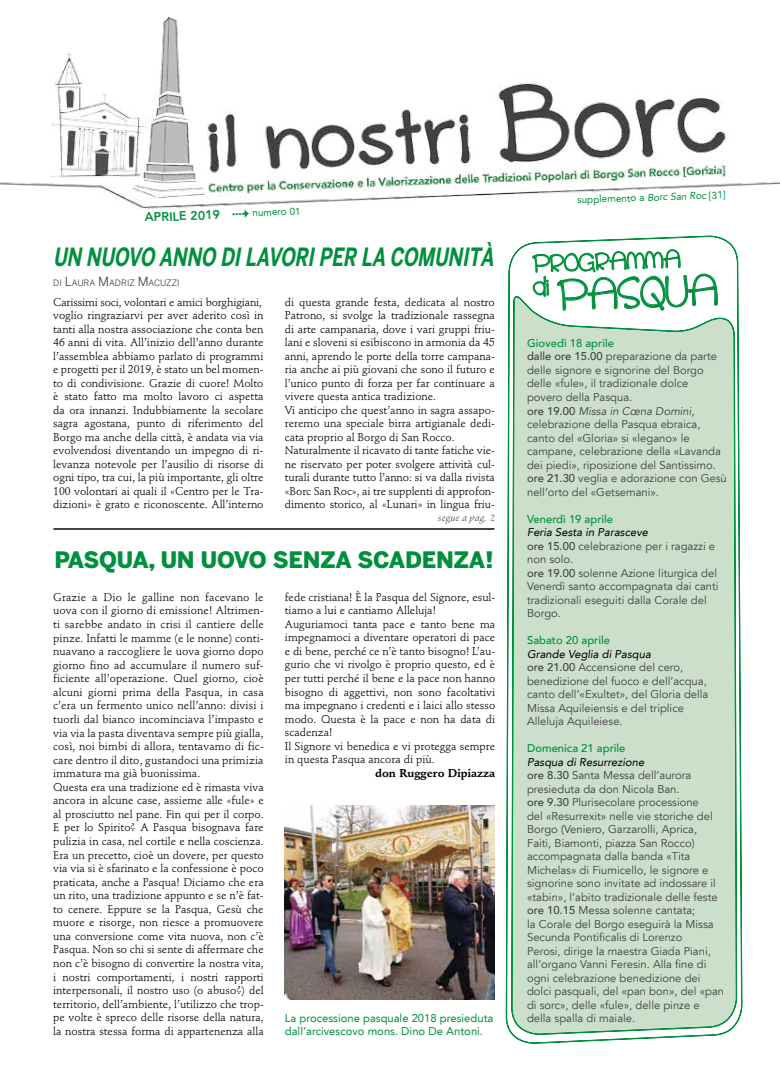
<style>
.page{position:relative;width:780px;height:1088px;background:#fff}
.page>*{position:absolute;margin:0;border:0;box-sizing:border-box;transform-origin:0 0}
.t1{font:43.75px "cinnamoncake";color:#00903d}
.t2{font:italic 700 25px "Benton Sans";color:#00903d;scale:.75 1}
.t3{font:25px "cinnamoncake";color:#00903d}
.t4{font:900 22.5px "Benton Sans";letter-spacing:-.01em;color:#00903d}
.t5{font:800 12.5px "Avenir LT";color:#00903d}
.t6{font:11.25px/13.5px "Stempel Schneidler Std";color:#000}
.t7{font:11.25px/13.5px "Avenir LT";color:#414042}
.t8{font:11.25px/12.5px "Avenir LT";color:#00903d}
.t9{font:500 11.25px "Avenir LT";color:#00903d}
.t10{font:700 11.25px "Stempel Schneidler Std";color:#000}
.t11{font:10px "Avenir LT";color:#00903d}
.t12{font:italic 10px "Stempel Schneidler Std";color:#414042}
.t13{font:8.75px "Benton Sans";color:#414042}
.s1{font-size:12.5px}
.s2{font-style:italic}
.s3{font-weight:500;color:#00903d}
.s4{font-weight:500}
.s5{font-style:italic;color:#000}
</style>
<div class="page">
<img style="left:0;top:18px;width:780px;height:193px">
<svg style="left:505px;top:235px;width:237px;height:809px"></svg>
<div style="left:511px;top:296px;width:226px;height:739px;background:#cbdfca"></div>
<svg style="left:53px;top:528px;width:442px;height:2px"></svg>
<img style="left:285px;top:805px;width:210px;height:194px">
<svg style="left:232px;top:209px;width:17px;height:2px"></svg>
<svg style="left:531px;top:249px;width:187px;height:133px"></svg>
<p class="t5" style="left:144px;top:210px;width:77px;rotate:-2deg">APRILE 2019</p>
<p class="t11" style="left:252px;top:207px;width:50px;rotate:-2deg">numero 01</p>
<h2 class="t2" style="left:53px;top:242px;width:595px">UN NUOVO ANNO DILAVORIPER LA COMUNITÀ</h2>
<p class="t6" style="left:53px;top:295px;width:212px">Carissimi soci, volontari e amici borghigiani, voglio ringraziarvi per aver aderito così in tanti alla nostra associazione che conta ben 46 anni di vita. All’inizio dell’anno durante l’assemblea abbiamo parlato di programmi e progetti per il 2019, è stato un bel momen&shy;to di condivisione. Grazie di cuore! Molto è stato fatto ma molto lavoro ci aspetta da ora innanzi. Indubbiamente la secolare sagra agostana, punto di riferimento del Borgo ma anche della città, è andata via via evolvendosi diventando un impegno di ri&shy;levanza notevole per l’ausilio di risorse di ogni tipo, tra cui, la più importante, gli oltre 100 volontari ai quali il «Centro per le Tra&shy;dizioni» è grato e riconoscente. All’interno</p>
<p class="t13" style="left:53px;top:278px;width:128px">DI <span class="s1">L</span>AURA <span class="s1">M</span>ADRIZ <span class="s1">M</span>ACUZZI</p>
<p class="t6" style="left:285px;top:295px;width:211px">di questa grande festa, dedicata al nostro Patrono, si svolge la tradizionale rassegna di arte campanaria, dove i vari gruppi friu&shy;lani e sloveni si esibiscono in armonia da 45 anni, aprendo le porte della torre campana&shy;ria anche ai più giovani che sono il futuro e l’unico punto di forza per far continuare a vivere questa antica tradizione.<br>Vi anticipo che quest’anno in sagra assapo&shy;reremo una speciale birra artigianale dedi&shy;cata proprio al Borgo di San Rocco.<br>Naturalmente il ricavato di tante fatiche vie&shy;ne riservato per poter svolgere attività cul&shy;turali durante tutto l’anno: si va dalla rivista «Borc San Roc», ai tre supplenti di approfon&shy;dimento storico, al «Lunari» in lingua friu-</p>
<p class="t12" style="left:438px;top:512px;width:58px">segue a pag. 2</p>
<h3 class="t4" style="left:54px;top:547px;width:440px">PASQUA, UN UOVO SENZA SCADENZA!</h3>
<p class="t6" style="left:53px;top:590px;width:212px">Grazie a Dio le galline non facevano le uova con il giorno di emissione! Altrimen&shy;ti sarebbe andato in crisi il cantiere delle pinze. Infatti le mamme (e le nonne) conti&shy;nuavano a raccogliere le uova giorno dopo giorno fino ad accumulare il numero suf&shy;ficiente all’operazione. Quel giorno, cioè alcuni giorni prima della Pasqua, in casa c’era un fermento unico nell’anno: divisi i tuorli dal bianco incominciava l’impasto e via via la pasta diventava sempre più gialla, così, noi bimbi di allora, tentavamo di fic&shy;care dentro il dito, gustandoci una primizia immatura ma già buonissima.<br>Questa era una tradizione ed è rimasta viva ancora in alcune case, assieme alle «fule» e al prosciutto nel pane. Fin qui per il corpo.<br>E per lo Spirito? A Pasqua bisognava fare pulizia in casa, nel cortile e nella coscienza.<br>Era un precetto, cioè un dovere, per questo via via si è sfarinato e la confessione è poco praticata, anche a Pasqua! Diciamo che era un rito, una tradizione appunto e se n’è fat&shy;to cenere. Eppure se la Pasqua, Gesù che muore e risorge, non riesce a promuovere una conversione come vita nuova, non c’è Pasqua. Non so chi si sente di affermare che non c’è bisogno di convertire la nostra vita, i nostri comportamenti, i nostri rapporti interpersonali, il nostro uso (o abuso?) del territorio, dell’ambiente, l’utilizzo che trop&shy;pe volte è spreco delle risorse della natura, la nostra stessa forma di appartenenza alla</p>
<p class="t6" style="left:285px;top:590px;width:212px">fede cristiana! È la Pasqua del Signore, esul&shy;tiamo a lui e cantiamo Alleluja!<br>Auguriamoci tanta pace e tanto bene ma impegnamoci a diventare operatori di pace e di bene, perché ce n’è tanto bisogno! L’au&shy;gurio che vi rivolgo è proprio questo, ed è per tutti perché il bene e la pace non hanno bisogno di aggettivi, non sono facoltativi ma impegnano i credenti e i laici allo stesso modo. Questa è la pace e non ha data di scadenza!<br>Il Signore vi benedica e vi protegga sempre in questa Pasqua ancora di più.</p>
<p class="t10" style="left:375px;top:766px;width:122px">don Ruggero Dipiazza</p>
<p class="t8" style="left:285px;top:1012px;width:210px">La processione pasquale 2018 presieduta dall’arcivescovo mons. Dino De Antoni.</p>
<p class="t11" style="left:577px;top:194px;width:150px;rotate:-2deg">supplemento a <span class="s2">Borc San Roc</span> [31]</p>
<h2 class="t3" style="left:532px;top:249px;width:149px;rotate:-2deg">PROGRAMMA</h2>
<h1 class="t1" style="left:557px;top:269px;width:162px;rotate:-2deg">PASQUA</h1>
<p class="t7" style="left:527px;top:337px;width:201px"><span class="s3">Giovedì 18 aprile<br></span><span class="s4">dalle ore 15.00</span> preparazione da parte delle signore e signorine del Borgo delle «fule», il tradizionale dolce<br>povero della Pasqua.<br><span class="s4">ore 19.00</span> <span class="s2">Missa in Cœna Domini</span>, celebrazione della Pasqua ebraica, canto del «Gloria» si «legano» le campane, celebrazione della «Lavanda dei piedi», riposizione del Santissimo. <span class="s4">ore 21.30</span> veglia e adorazione con Gesù nell’orto del «Getsemani».</p>
<p class="t9" style="left:527px;top:512px;width:88px">Venerdì 19 aprile</p>
<p class="t7" style="left:527px;top:526px;width:193px"><span class="s5">Feria Sesta in Parasceve<br></span><span class="s4">ore 15.00</span> celebrazione per i ragazzi e non solo.<br><span class="s4">ore 19.00</span> solenne Azione liturgica del<br>Venerdì santo accompagnata dai canti tradizionali eseguiti dalla Corale del<br>Borgo.</p>
<p class="t9" style="left:527px;top:634px;width:84px">Sabato 20 aprile</p>
<p class="t7" style="left:527px;top:647px;width:183px"><span class="s5">Grande Veglia di Pasqua<br></span><span class="s4">ore 21.00</span> Accensione del cero, benedizione del fuoco e dell’acqua, canto dell’«Exultet», del Gloria della<br>Missa Aquileiensis e del triplice<br>Alleluja Aquileiese.</p>
<p class="t9" style="left:527px;top:742px;width:100px">Domenica 21 aprile</p>
<p class="t7" style="left:527px;top:755px;width:198px"><span class="s5">Pasqua di Resurrezione<br></span><span class="s4">ore 8.30</span> Santa Messa dell’aurora presieduta da don Nicola Ban.<br><span class="s4">ore 9.30</span> Plurisecolare processione<br>del «Resurrexit» nelle vie storiche del Borgo (Veniero, Garzarolli, Aprica, Faiti, Biamonti, piazza San Rocco) accompagnata dalla banda «Tita Michelas» di Fiumicello, le signore e signorine sono invitate ad indossare il «tabin», l’abito tradizionale delle feste <span class="s4">ore 10.15</span> Messa solenne cantata;<br>la Corale del Borgo eseguirà la Missa Secunda Pontificalis di Lorenzo<br>Perosi, dirige la maestra Giada Piani, all’organo Vanni Feresin. Alla fine di ogni celebrazione benedizione dei dolci pasquali, del «pan bon», del «pan di sorc», delle «fule», delle pinze e della spalla di maiale.</p>
</div>
